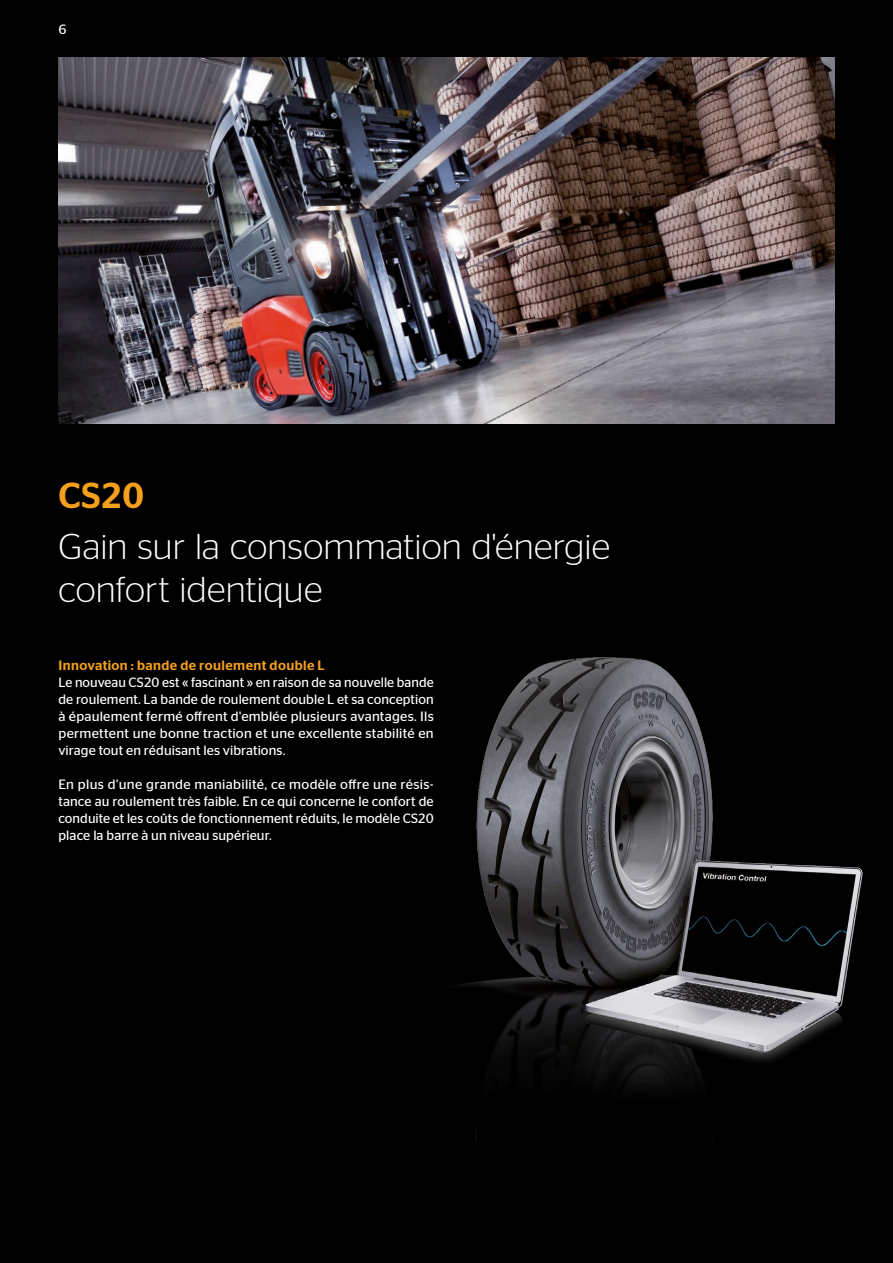
<style>
.page{position:relative;width:893px;height:1263px;background:#000}
.page>*{position:absolute;margin:0;border:0;box-sizing:border-box;transform-origin:0 0}
.t1{font:300 36px/42.5px "Continental Stag Sans";letter-spacing:.005em;color:#fff}
.t2{font:500 36px "Continental Stag Sans";color:#f5a01c}
.t3{font:13.5px/17px "Continental Stag Sans";letter-spacing:.005em;color:#fff;text-align:justify}
.t4{font:500 13.5px "Continental Stag Sans";letter-spacing:.03em;color:#f5a01c}
</style>
<div class="page">
<img style="left:457px;top:657px;width:406px;height:484px">
<img style="left:58px;top:57px;width:776px;height:366px">
<p class="t3" style="left:58px;top:21px;width:10px">6</p>
<h1 class="t2" style="left:58px;top:475px;width:87px">CS20</h1>
<h1 class="t1" style="left:58px;top:525px;width:553px">Gain sur la consommation d'énergie confort identique</h1>
<p class="t4" style="left:58px;top:657px;width:268px">Innovation : bande de roulement double L</p>
<p class="t3" style="left:58px;top:673px;width:377px">Le nouveau CS20 est « fascinant » en raison de sa nouvelle bande de roulement. La bande de roulement double L et sa conception à épaulement fermé offrent d'emblée plusieurs avantages. Ils permettent une bonne traction et une excellente stabilité en virage tout en réduisant les vibrations.</p>
<p class="t3" style="left:58px;top:775px;width:377px">En plus d'une grande maniabilité, ce modèle offre une résis&shy;tance au roulement très faible. En ce qui concerne le confort de conduite et les coûts de fonctionnement réduits, le modèle CS20 place la barre à un niveau supérieur.</p>
</div>
